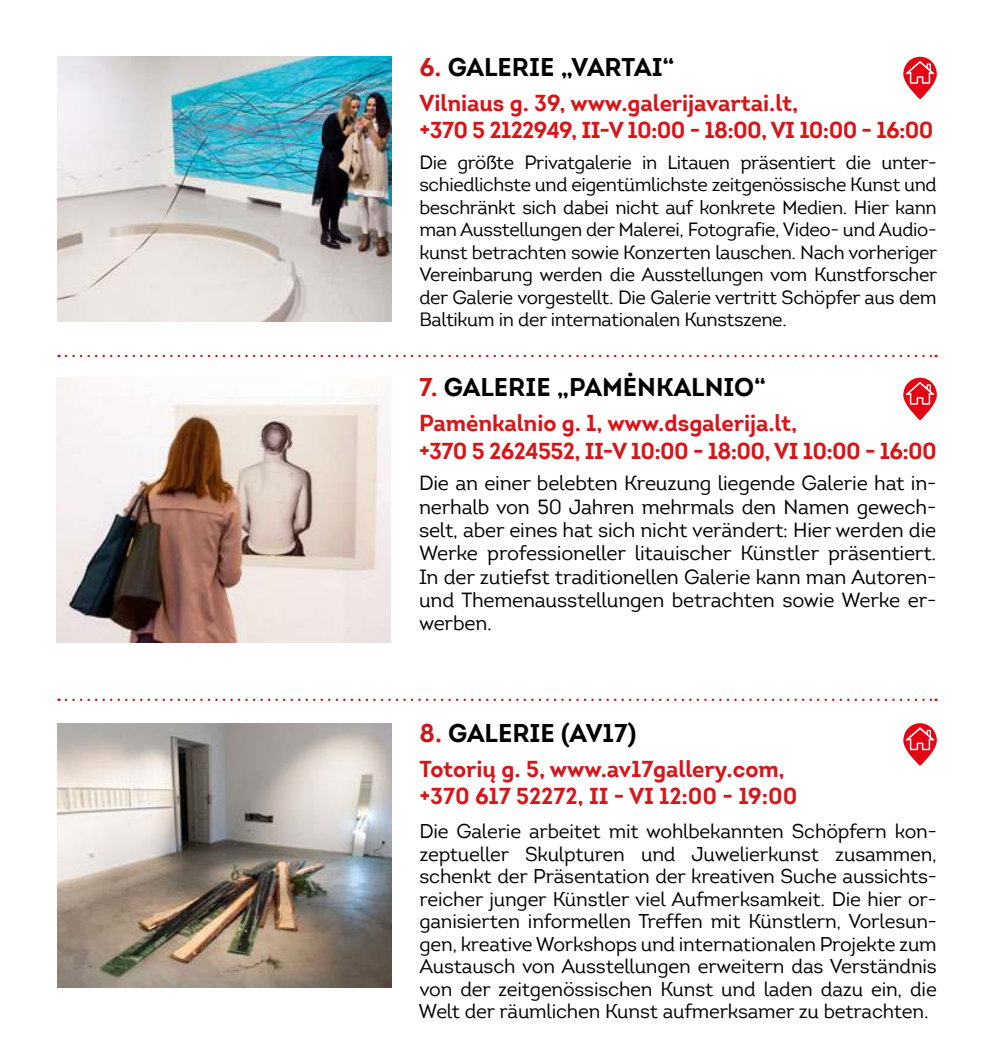
<style>
.page{position:relative;width:993px;height:1056px;background:#fff}
.page>*{position:absolute;margin:0;border:0;box-sizing:border-box;transform-origin:0 0}
.t1{font:700 25px "Intro";color:#000}
.t2{font:700 22.5px/27.5px "Intro";letter-spacing:-.005em;color:#d61619}
.t3{font:20px/23.2px "Intro";letter-spacing:-.01em;color:#000;text-align:justify}
.t4{font:19.5px/22.5px "Intro";letter-spacing:-.01em;color:#000;text-align:justify}
.t5{font:18.75px/22.5px "Intro";letter-spacing:-.02em;color:#000;text-align:justify}
.s1{color:#cd1619}
</style>
<div class="page">
<svg style="left:66px;top:698px;width:870px;height:3px"></svg>
<svg style="left:66px;top:355px;width:870px;height:2px"></svg>
<img style="left:57px;top:378px;width:333px;height:264px">
<img style="left:57px;top:723px;width:334px;height:265px">
<img style="left:57px;top:57px;width:334px;height:264px">
<svg style="left:903px;top:57px;width:33px;height:42px"></svg>
<svg style="left:903px;top:378px;width:33px;height:42px"></svg>
<svg style="left:903px;top:723px;width:33px;height:43px"></svg>
<p class="t1" style="left:419px;top:53px;width:256px"><span class="s1">6.</span> GALERIE „VARTAI“</p>
<p class="t2" style="left:419px;top:89px;width:515px">Vilniaus g. 39, www.galerijavartai.lt,<br>+370 5 2122949, II-V 10:00 - 18:00, VI 10:00 - 16:00</p>
<p class="t5" style="left:419px;top:153px;width:519px">Die größte Privatgalerie in Litauen präsentiert die unter&shy;schiedlichste und eigentümlichste zeitgenössische Kunst und beschränkt sich dabei nicht auf konkrete Medien. Hier kann man Ausstellungen der Malerei, Fotografie, Video- und Audio&shy;kunst betrachten sowie Konzerten lauschen. Nach vorheriger Vereinbarung werden die Ausstellungen vom Kunstforscher der Galerie vorgestellt. Die Galerie vertritt Schöpfer aus dem Baltikum in der internationalen Kunstszene.</p>
<p class="t1" style="left:419px;top:372px;width:348px"><span class="s1">7.</span> GALERIE „PAMĖNKALNIO“</p>
<p class="t2" style="left:419px;top:410px;width:519px">Pamėnkalnio g. 1, www.dsgalerija.lt,<br>+370 5 2624552, II-V 10:00 - 18:00, VI 10:00 - 16:00</p>
<p class="t3" style="left:419px;top:474px;width:518px">Die an einer belebten Kreuzung liegende Galerie hat in&shy;nerhalb von 50 Jahren mehrmals den Namen gewech&shy;selt, aber eines hat sich nicht verändert: Hier werden die Werke professioneller litauischer Künstler präsentiert.<br>In der zutiefst traditionellen Galerie kann man Autoren&shy;und Themenausstellungen betrachten sowie Werke er&shy;werben.</p>
<p class="t1" style="left:419px;top:719px;width:218px"><span class="s1">8.</span> GALERIE (AV17)</p>
<p class="t2" style="left:419px;top:755px;width:379px">Totorių g. 5, www.av17gallery.com, +370 617 52272, II - VI 12:00 - 19:00</p>
<p class="t4" style="left:418px;top:822px;width:519px">Die Galerie arbeitet mit wohlbekannten Schöpfern kon&shy;zeptueller Skulpturen und Juwelierkunst zusammen, schenkt der Präsentation der kreativen Suche aussichts&shy;reicher junger Künstler viel Aufmerksamkeit. Die hier or&shy;ganisierten informellen Treffen mit Künstlern, Vorlesun&shy;gen, kreative Workshops und internationalen Projekte zum Austausch von Ausstellungen erweitern das Verständnis von der zeitgenössischen Kunst und laden dazu ein, die Welt der räumlichen Kunst aufmerksamer zu betrachten.</p>
</div>
